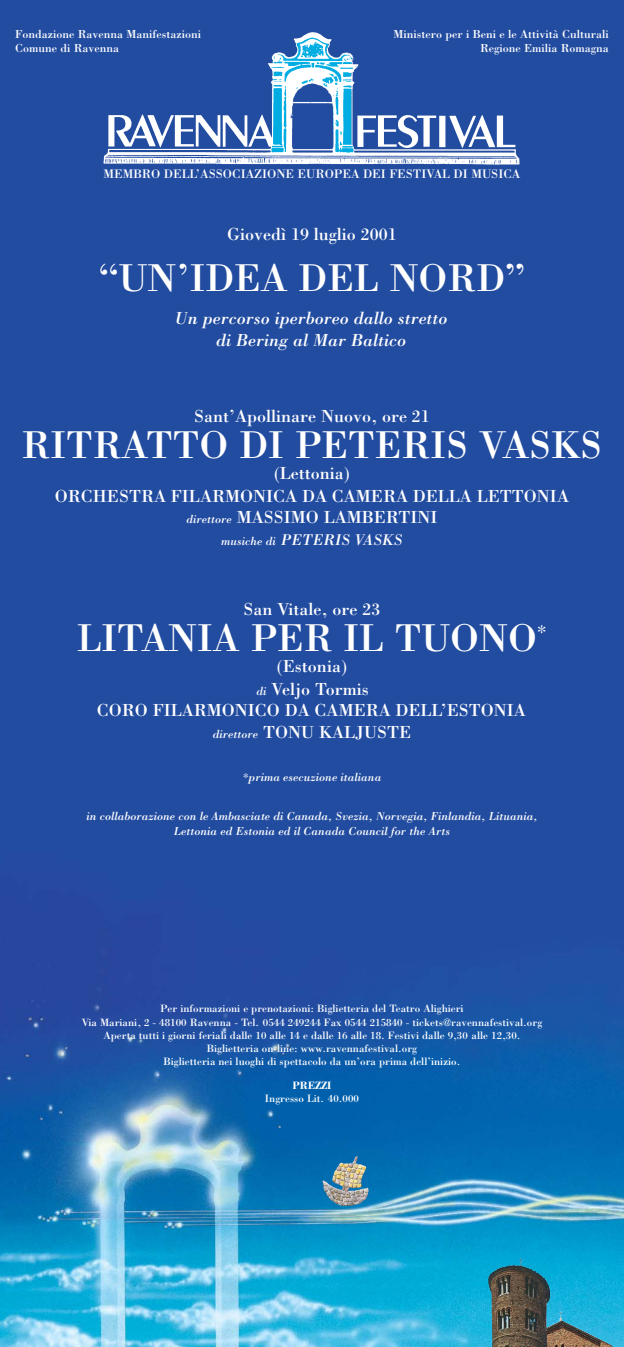
<style>
.page{position:relative;width:624px;height:1347px;background:#fff}
.page>*{position:absolute;margin:0;border:0;box-sizing:border-box;transform-origin:0 0}
.t1{font:40px "Bodoni";color:#fff}
.t2{font:18px/21.9px "Bodoni";color:#fff;text-align:center}
.t3{font:italic 18px/21.6px "Bodoni";color:#fff;text-align:center}
.t4{font:italic 16px "Bodoni";color:#fff}
.t5{font:12.8px "Bodoni";color:#fff}
.t6{font:italic 12px/14.4px "Bodoni";color:#fff;text-align:center}
.t7{font:12px/14.4px "Bodoni";color:#fff}
.t8{font:11px/13.2px "Bodoni";color:#fff;text-align:center}
.t9{font:700 11px "Bodoni";color:#fff}
.s1{font-style:italic;font-size:12px}
.s2{font-size:12px}
</style>
<div class="page">
<img style="left:0;top:0;width:624px;height:1346px">
<img style="left:103px;top:32px;width:417px;height:132px">
<img style="left:488px;top:1258px;width:124px;height:88px">
<img style="left:322px;top:1156px;width:46px;height:50px">
<p class="t7" style="left:15px;top:28px;width:187px">Fondazione Ravenna Manifestazioni<br>Comune di Ravenna</p>
<p class="t7" style="left:393px;top:28px;width:217px;text-align:right">Ministero per i Beni e le Attività Culturali<br>Regione Emilia Romagna</p>
<p class="t5" style="left:103px;top:169px;width:418px">MEMBRO DELL’ASSOCIAZIONE EUROPEA DEI FESTIVAL DI MUSICA</p>
<h2 class="t2" style="left:227px;top:225px;width:171px">Giovedì 19 luglio 2001</h2>
<h1 class="t1" style="left:99px;top:264px;width:428px">“UN’IDEA DEL NORD”</h1>
<h2 class="t3" style="left:175px;top:309px;width:274px">Un percorso iperboreo dallo stretto di Bering al Mar Baltico</h2>
<h2 class="t2" style="left:194px;top:406px;width:237px">Sant’Apollinare Nuovo, ore 21</h2>
<h1 class="t1" style="left:22px;top:431px;width:582px">RITRATTO DI PETERIS VASKS</h1>
<h2 class="t2" style="left:55px;top:464px;width:515px">(Lettonia)<br>ORCHESTRA FILARMONICA DA CAMERA DELLA LETTONIA <span class="s1">direttore</span> MASSIMO LAMBERTINI</h2>
<h3 class="t4" style="left:221px;top:534px;width:183px"><span class="s2">musiche di</span> PETERIS VASKS</h3>
<h2 class="t2" style="left:243px;top:599px;width:138px">San Vitale, ore 23</h2>
<h1 class="t1" style="left:77px;top:624px;width:471px">LITANIA PER IL TUONO<sup>*</sup></h1>
<h2 class="t2" style="left:97px;top:657px;width:430px">(Estonia)<br><span class="s1">di</span> Veljo Tormis<br>CORO FILARMONICO DA CAMERA DELL’ESTONIA <span class="s1">direttore</span> TONU KALJUSTE</h2>
<p class="t6" style="left:243px;top:770px;width:140px">*prima esecuzione italiana</p>
<p class="t6" style="left:86px;top:810px;width:452px">in collaborazione con le Ambasciate di Canada, Svezia, Norvegia, Finlandia, Lituania,<br>Lettonia ed Estonia ed il Canada Council for the Arts</p>
<p class="t8" style="left:82px;top:1003px;width:462px">Per informazioni e prenotazioni: Biglietteria del Teatro Alighieri<br>Via Mariani, 2 - 48100 Ravenna - Tel. 0544 249244 Fax 0544 215840 - tickets@ravennafestival.org Aperta tutti i giorni feriali dalle 10 alle 14 e dalle 16 alle 18. Festivi dalle 9,30 alle 12,30.<br>Biglietteria on-line: www.ravennafestival.org<br>Biglietteria nei luoghi di spettacolo da un’ora prima dell’inizio.</p>
<p class="t9" style="left:292px;top:1081px;width:41px">PREZZI</p>
<p class="t8" style="left:265px;top:1092px;width:96px">Ingresso Lit. 40.000</p>
</div>
